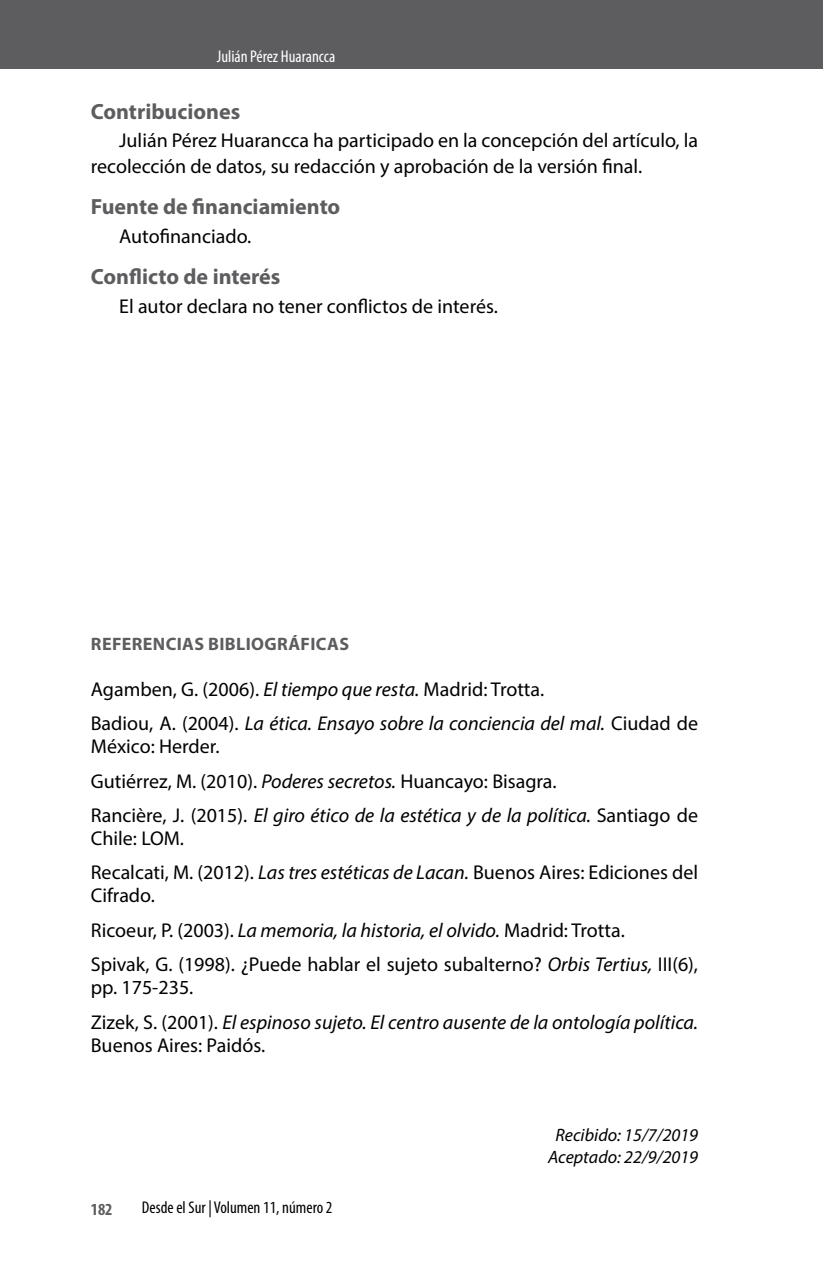
<style>
.page{position:relative;width:823px;height:1265px;background:#fff}
.page>*{position:absolute;margin:0;border:0;box-sizing:border-box;transform-origin:0 0}
.t1{font:700 22px "Myriad Pro";color:#5d5d60}
.t2{font:20px/34.4px "Myriad Pro";color:#000}
.t3{font:italic 20px/34.4px "Myriad Pro";color:#000}
.t4{font:italic 18px/21.6px "Myriad Pro";color:#000;text-align:center}
.t5{font:700 18px "Myriad Pro";letter-spacing:.02em;color:#5d5d60}
.t6{font:condensed 17px "Myriad Pro";color:#000}
.t7{font:condensed 17px "Myriad Pro";color:#fff}
.t8{font:700 condensed 17px "Myriad Pro";color:#5d5d60}
.s1{font-style:italic}
.s2{font-style:normal}
</style>
<div class="page">
<div style="left:0;top:0;width:822px;height:68px;background:#5d5d60"></div>
<p class="t7" style="left:217px;top:46px;width:120px">Julián Pérez Huarancca</p>
<p class="t1" style="left:91px;top:97px;width:151px">Contribuciones</p>
<p class="t2" style="left:91px;top:127px;width:608px;line-height:25.6px;text-indent:28px">Julián Pérez Huarancca ha participado en la concepción del artículo, la recolección de datos, su redacción y aprobación de la versión final.</p>
<p class="t1" style="left:91px;top:192px;width:251px">Fuente de financiamiento</p>
<p class="t2" style="left:119px;top:218px;width:133px">Autofinanciado.</p>
<p class="t1" style="left:91px;top:262px;width:191px">Conflicto de interés</p>
<p class="t2" style="left:119px;top:288px;width:380px">El autor declara no tener conflictos de interés.</p>
<p class="t5" style="left:91px;top:632px;width:23px">Referencias</p>
<p class="t5" style="left:208px;top:632px;width:10px">bibli</p>
<p class="t5" style="left:251px;top:632px;width:60px">ográficas</p>
<p class="t2" style="left:91px;top:671px;width:608px">Agamben, G. (2006). <span class="s1">El tiempo que resta.</span> Madrid: Trotta.<br>Badiou, A. (2004). <span class="s1">La ética. Ensayo sobre la conciencia del mal.</span> Ciudad de</p>
<p class="t2" style="left:91px;top:729px;width:608px">México: Herder.<br>Gutiérrez, M. (2010). <span class="s1">Poderes secretos.</span> Huancayo: Bisagra.<br>Rancière, J. (2015). <span class="s1">El giro ético de la estética y de la política.</span> Santiago de</p>
<p class="t2" style="left:91px;top:820px;width:608px">Chile: LOM.<br>Recalcati, M. (2012). <span class="s1">Las tres estéticas de Lacan.</span> Buenos Aires: Ediciones del</p>
<p class="t2" style="left:91px;top:878px;width:608px">Cifrado.<br>Ricoeur, P. (2003). <span class="s1">La memoria, la historia, el olvido.</span> Madrid: Trotta.<br>Spivak, G. (1998). ¿Puede hablar el sujeto subalterno? <span class="s1">Orbis Tertius,</span> III(6),</p>
<p class="t3" style="left:91px;top:969px;width:608px"><span class="s2">pp. 175-235.<br>Zizek, S. (2001).</span> El espinoso sujeto. El centro ausente de la ontología política.</p>
<p class="t2" style="left:91px;top:1027px;width:176px">Buenos Aires: Paidós.</p>
<p class="t8" style="left:91px;top:1198px;width:23px">182</p>
<p class="t6" style="left:142px;top:1196px;width:192px">Desde el Sur | Volumen 11, número 2</p>
<p class="t4" style="left:548px;top:1123px;width:151px">Recibido: 15/7/2019<br>Aceptado: 22/9/2019</p>
</div>
